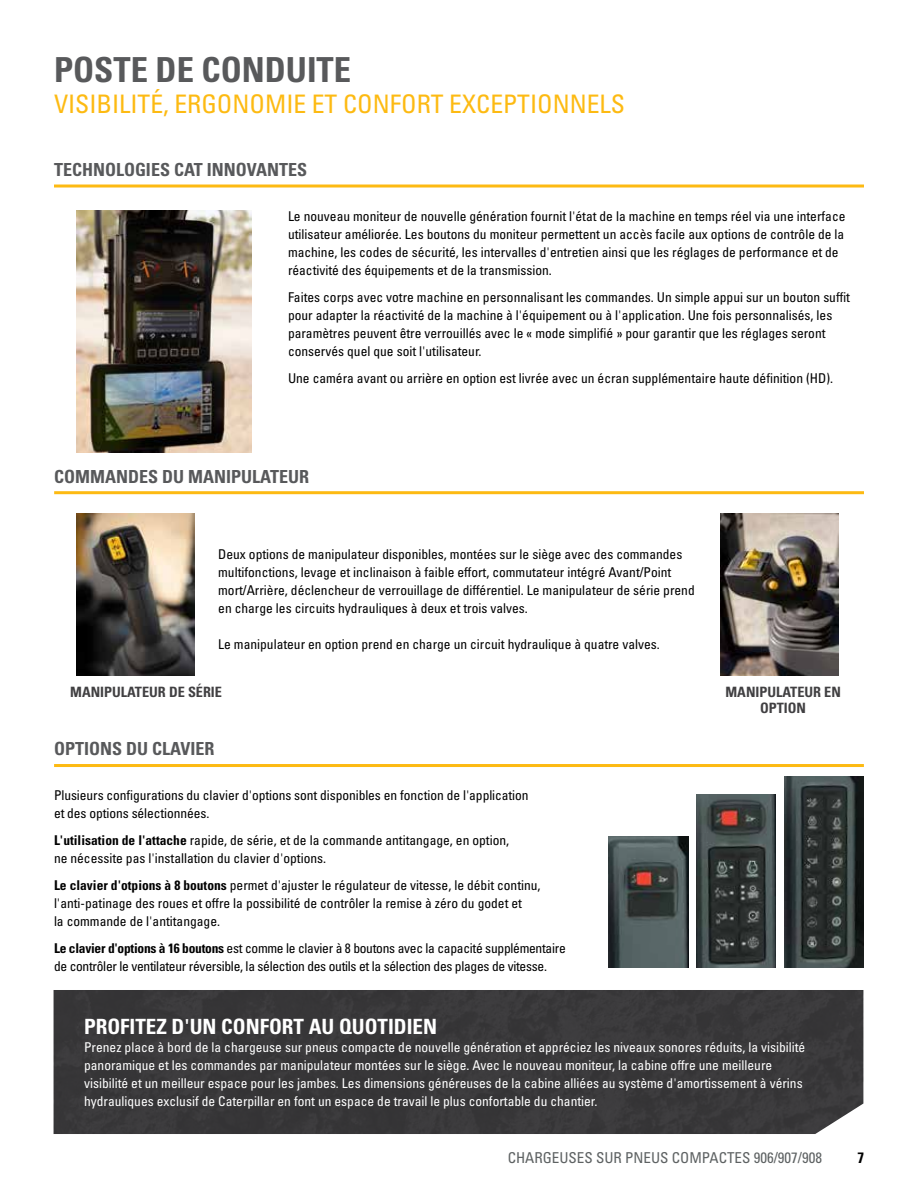
<style>
.page{position:relative;width:918px;height:1188px;background:#fff}
.page>*{position:absolute;margin:0;border:0;box-sizing:border-box;transform-origin:0 0}
.t1{font:34.5px "Univers LTCYR 67 Bold Cond";color:#58595b}
.t2{font:condensed 25.5px "Univers LTCYR 57";color:#fdba12}
.t3{font:21px "Univers LTCYR 67 Bold Cond";color:#fff}
.t4{font:18px "Univers LTCYR 67 Bold Cond";color:#58595b}
.t5{font:condensed 15px "Univers LTCYR 57";color:#5e6263}
.t6{font:15px "Univers LTCYR 67 Bold Cond";color:#000}
.t7{font:14.25px/16.5px "Univers LTCYR 67 Bold Cond";color:#414042;text-align:center}
.t8{font:condensed 13.5px/18px "Univers LTCYR 57";color:#000}
.t9{font:condensed 13.5px/18px "Univers LTCYR 57";color:#fff}
.t10{font:condensed 13.5px/18px "Univers LTCYR 57";letter-spacing:-.02em;color:#000}
.s1{font-family:"Univers LTCYR 67 Bold Cond";font-stretch:normal}
</style>
<div class="page">
<div style="left:54px;top:990px;width:809px;height:144px;background:#383739"></div>
<img style="left:76px;top:210px;width:175px;height:243px">
<hr style="left:54px;top:185px;width:810px;height:3px;background:#fdba12">
<img style="left:76px;top:514px;width:118px;height:162px">
<hr style="left:54px;top:491px;width:810px;height:3px;background:#fdba12">
<img style="left:720px;top:514px;width:118px;height:162px">
<img style="left:608px;top:836px;width:80px;height:132px">
<img style="left:784px;top:777px;width:80px;height:191px">
<img style="left:696px;top:795px;width:80px;height:173px">
<hr style="left:54px;top:764px;width:810px;height:3px;background:#fdba12">
<h1 class="t1" style="left:54px;top:48px;width:299px">POSTE DE CONDUITE</h1>
<h2 class="t2" style="left:54px;top:87px;width:572px">VISIBILITÉ, ERGONOMIE ET CONFORT EXCEPTIONNELS</h2>
<h3 class="t4" style="left:54px;top:158px;width:255px">TECHNOLOGIES CAT INNOVANTES</h3>
<p class="t8" style="left:288px;top:207px;width:559px">Le nouveau moniteur de nouvelle génération fournit l'état de la machine en temps réel via une interface utilisateur améliorée. Les boutons du moniteur permettent un accès facile aux options de contrôle de la machine, les codes de sécurité, les intervalles d'entretien ainsi que les réglages de performance et de réactivité des équipements et de la transmission.</p>
<p class="t8" style="left:288px;top:288px;width:564px">Faites corps avec votre machine en personnalisant les commandes. Un simple appui sur un bouton suffit pour adapter la réactivité de la machine à l'équipement ou à l'application. Une fois personnalisés, les paramètres peuvent être verrouillés avec le « mode simplifié » pour garantir que les réglages seront conservés quel que soit l'utilisateur.</p>
<p class="t8" style="left:288px;top:369px;width:547px">Une caméra avant ou arrière en option est livrée avec un écran supplémentaire haute définition (HD).</p>
<h3 class="t4" style="left:54px;top:465px;width:256px">COMMANDES DU MANIPULATEUR</h3>
<p class="t8" style="left:218px;top:545px;width:478px">Deux options de manipulateur disponibles, montées sur le siège avec des commandes multifonctions, levage et inclinaison à faible effort, commutateur intégré Avant/Point mort/Arrière, déclencheur de verrouillage de différentiel. Le manipulateur de série prend en charge les circuits hydrauliques à deux et trois valves.</p>
<p class="t8" style="left:218px;top:635px;width:443px">Le manipulateur en option prend en charge un circuit hydraulique à quatre valves.</p>
<p class="t7" style="left:70px;top:683px;width:153px">MANIPULATEUR DE SÉRIE</p>
<p class="t7" style="left:725px;top:683px;width:117px">MANIPULATEUR EN<br>OPTION</p>
<h3 class="t4" style="left:54px;top:738px;width:162px">OPTIONS DU CLAVIER</h3>
<p class="t8" style="left:54px;top:786px;width:476px">Plusieurs configurations du clavier d'options sont disponibles en fonction de l'application et des options sélectionnées.</p>
<p class="t8" style="left:54px;top:831px;width:457px"><span class="s1">L'utilisation de l'attache</span> rapide, de série, et de la commande antitangage, en option, ne nécessite pas l'installation du clavier d'options.</p>
<p class="t8" style="left:54px;top:876px;width:488px"><span class="s1">Le clavier d'otpions à 8 boutons</span> permet d'ajuster le régulateur de vitesse, le débit continu, l'anti-patinage des roues et offre la possibilité de contrôler la remise à zéro du godet et<br>la commande de l'antitangage.</p>
<p class="t10" style="left:54px;top:939px;width:513px"><span class="s1">Le clavier d'options à 16 boutons</span> est comme le clavier à 8 boutons avec la capacité supplémentaire de contrôler le ventilateur réversible, la sélection des outils et la sélection des plages de vitesse.</p>
<h3 class="t3" style="left:84px;top:1014px;width:354px">PROFITEZ D'UN CONFORT AU QUOTIDIEN</h3>
<p class="t9" style="left:84px;top:1038px;width:723px">Prenez place à bord de la chargeuse sur pneus compacte de nouvelle génération et appréciez les niveaux sonores réduits, la visibilité panoramique et les commandes par manipulateur montées sur le siège. Avec le nouveau moniteur, la cabine offre une meilleure visibilité et un meilleur espace pour les jambes. Les dimensions généreuses de la cabine alliées au système d'amortissement à vérins hydrauliques exclusif de Caterpillar en font un espace de travail le plus confortable du chantier.</p>
<p class="t5" style="left:508px;top:1148px;width:316px">CHARGEUSES SUR PNEUS COMPACTES 906/907/908</p>
<p class="t6" style="left:857px;top:1148px;width:8px">7</p>
</div>
